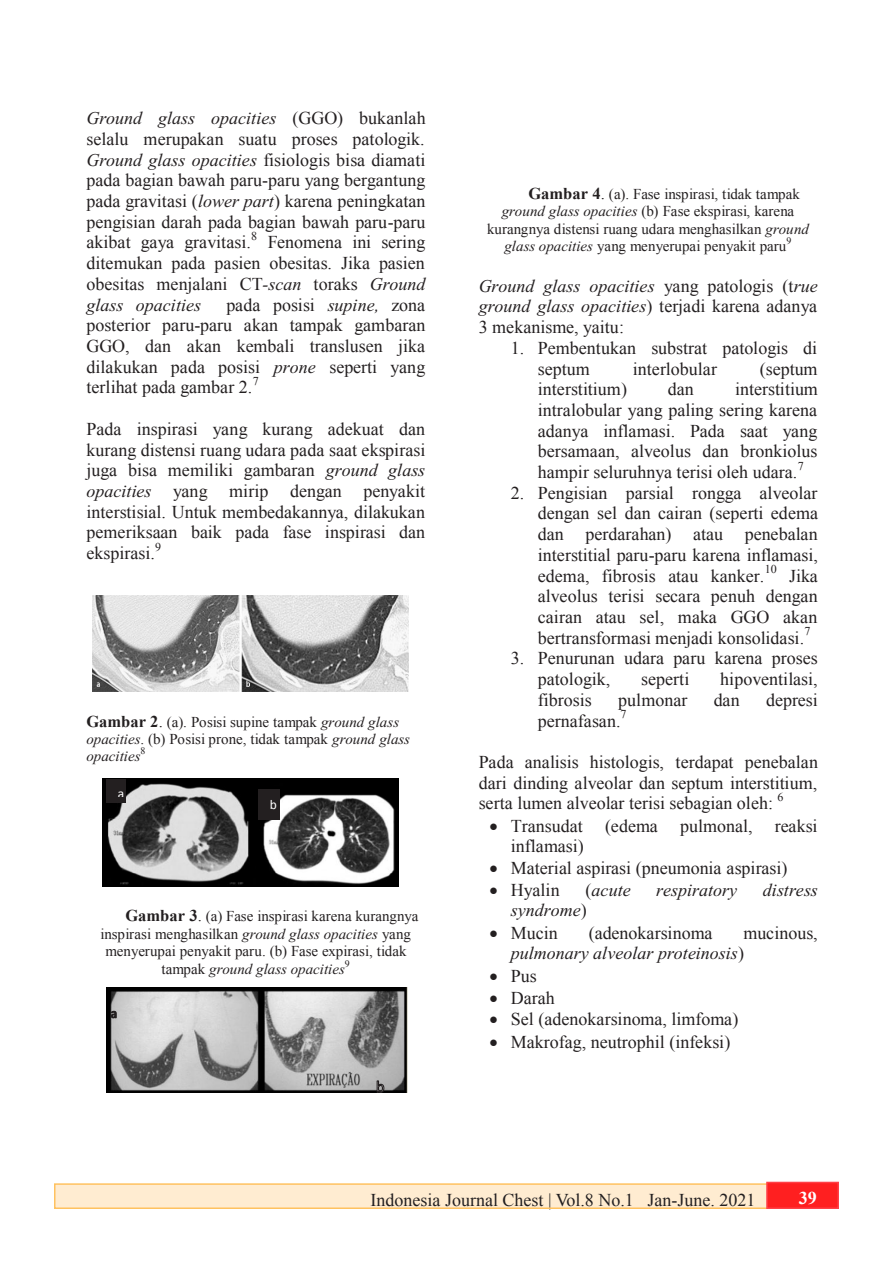
<style>
.page{position:relative;width:893px;height:1263px;background:#fff}
.page>*{position:absolute;margin:0;border:0;box-sizing:border-box;transform-origin:0 0}
.t1{font:18px/20.7px "Times New Roman";color:#231f20;text-align:justify}
.t2{font:italic 18px/20.7px "Times New Roman";color:#231f20}
.t3{font:700 18px "Times New Roman";color:#fff}
.t4{font:15px/17.2px "Times New Roman";color:#231f20}
.t5{font:italic 15px "Times New Roman";color:#231f20}
.t6{font:13.5px "Calibri";color:#fff}
.t7{font:12px "Times New Roman";color:#231f20}
.t8{font:9.9px "Times New Roman";color:#231f20}
.s1{font-style:italic}
.s2{font-weight:700;font-size:16.5px}
.s3{font-size:16.5px}
.s4{font-style:normal}
</style>
<div class="page">
<div style="left:55px;top:1184px;width:783px;height:24px;background:#ffecd1"></div>
<div style="left:54px;top:1183px;width:785px;height:26px;border:2px solid #ffc260"></div>
<div style="left:766px;top:1182px;width:73px;height:27px;background:#ff1f20;border:2px solid #ff4047"></div>
<img style="left:92px;top:596px;width:316px;height:95px">
<img style="left:102px;top:778px;width:296px;height:108px">
<div style="left:106px;top:779px;width:20px;height:24px;background:#231f20"></div>
<img style="left:126px;top:785px;width:3px;height:12px">
<div style="left:258px;top:790px;width:22px;height:30px;background:#231f20"></div>
<img style="left:107px;top:987px;width:301px;height:105px">
<img style="left:106px;top:1005px;width:16px;height:21px">
<svg style="left:110px;top:1010px;width:7px;height:9px"></svg>
<img style="left:365px;top:1076px;width:30px;height:17px">
<svg style="left:376px;top:1080px;width:9px;height:13px"></svg>
<p class="t1" style="left:86px;top:108px;width:341px"><span class="s1">Ground glass opacities</span> (GGO) bukanlah selalu merupakan suatu proses patologik.<br><span class="s1">Ground glass opacities</span> fisiologis bisa diamati pada bagian bawah paru-paru yang bergantung pada gravitasi (<span class="s1">lower part</span>) karena peningkatan pengisian darah pada bagian bawah paru-paru akibat gaya gravitasi.</p>
<p class="t7" style="left:251px;top:228px;width:7px">8</p>
<p class="t1" style="left:86px;top:232px;width:341px;text-indent:181px">Fenomena ini sering ditemukan pada pasien obesitas. Jika pasien obesitas menjalani CT<span class="s1">-scan</span> toraks <span class="s1">Ground glass opacities</span></p>
<p class="t1" style="left:86px;top:294px;width:341px;text-indent:140px">pada posisi <span class="s1">supine,</span> zona posterior paru-paru akan tampak gambaran GGO, dan akan kembali translusen jika dilakukan pada posisi <span class="s1">prone</span> seperti yang terlihat pada gambar 2.</p>
<p class="t7" style="left:253px;top:373px;width:7px">7</p>
<p class="t1" style="left:86px;top:418px;width:340px">Pada inspirasi yang kurang adekuat dan kurang distensi ruang udara pada saat ekspirasi juga bisa memiliki gambaran <span class="s1">ground glass opacities</span> yang mirip dengan penyakit interstisial. Untuk membedakannya, dilakukan pemeriksaan baik pada fase inspirasi dan ekspirasi.</p>
<p class="t7" style="left:155px;top:539px;width:7px">9</p>
<p class="t4" style="left:86px;top:713px;width:325px"><span class="s2">Gambar 2</span><span class="s3">.</span> (a). Posisi supine tampak <span class="s1">ground glass opacities</span>. (b) Posisi prone, tidak tampak <span class="s1">ground glass opacities</span></p>
<p class="t8" style="left:140px;top:744px;width:6px">8</p>
<p class="t6" style="left:118px;top:785px;width:8px">a</p>
<p class="t6" style="left:270px;top:796px;width:9px">b</p>
<p class="t4" style="left:125px;top:907px;width:295px"><span class="s2">Gambar 3</span><span class="s3">.</span> (a) Fase inspirasi karena kurangnya</p>
<p class="t4" style="left:101px;top:925px;width:312px">inspirasi menghasilkan <span class="s1">ground glass opacities</span> yang</p>
<p class="t4" style="left:105px;top:942px;width:303px">menyerupai penyakit paru. (b) Fase expirasi, tidak</p>
<p class="t5" style="left:161px;top:960px;width:185px"><span class="s4">tampak</span> ground glass opacities</p>
<p class="t8" style="left:345px;top:957px;width:6px">9</p>
<p class="t4" style="left:528px;top:185px;width:273px"><span class="s2">Gambar 4</span><span class="s3">.</span> (a). Fase inspirasi, tidak tampak</p>
<p class="t4" style="left:502px;top:202px;width:294px"><span class="s1">ground glass opacities</span> (b) Fase ekspirasi, karena</p>
<p class="t4" style="left:487px;top:220px;width:323px">kurangnya distensi ruang udara menghasilkan <span class="s1">ground</span></p>
<p class="t4" style="left:504px;top:237px;width:283px"><span class="s1">glass opacities</span> yang menyerupai penyakit paru</p>
<p class="t8" style="left:787px;top:234px;width:6px">9</p>
<p class="t1" style="left:479px;top:275px;width:340px"><span class="s1">Ground glass opacities</span> yang patologis (t<span class="s1">rue ground glass opacities</span>) terjadi karena adanya 3 mekanisme, yaitu:</p>
<p class="t1" style="left:538px;top:337px;width:281px;text-indent:-27px">1. Pembentukan substrat patologis di septum</p>
<p class="t1" style="left:633px;top:358px;width:86px">interlobular</p>
<p class="t1" style="left:760px;top:358px;width:59px">(septum</p>
<p class="t1" style="left:538px;top:379px;width:282px;text-indent:197px">interstitium intralobular yang paling sering karena adanya inflamasi. Pada saat yang bersamaan, alveolus dan bronkiolus hampir seluruhnya terisi oleh udara.</p>
<p class="t1" style="left:538px;top:379px;width:91px">interstitium)</p>
<p class="t1" style="left:668px;top:379px;width:28px">dan</p>
<p class="t7" style="left:798px;top:458px;width:7px">7</p>
<p class="t1" style="left:538px;top:482px;width:282px;text-indent:-27px">2. Pengisian parsial rongga alveolar dengan sel dan cairan (seperti edema dan perdarahan) atau penebalan interstitial paru-paru karena inflamasi, edema, fibrosis atau kanker.</p>
<p class="t7" style="left:765px;top:561px;width:13px">10</p>
<p class="t1" style="left:538px;top:565px;width:282px;text-indent:251px">Jika alveolus terisi secara penuh dengan cairan atau sel, maka GGO akan bertransformasi menjadi konsolidasi.</p>
<p class="t7" style="left:805px;top:623px;width:7px">7</p>
<p class="t1" style="left:538px;top:648px;width:282px;text-indent:-27px">3. Penurunan udara paru karena proses patologik,</p>
<p class="t1" style="left:641px;top:668px;width:50px">seperti</p>
<p class="t1" style="left:720px;top:668px;width:99px">hipoventilasi,</p>
<p class="t1" style="left:538px;top:689px;width:56px">fibrosis</p>
<p class="t1" style="left:618px;top:689px;width:71px">pulmonar</p>
<p class="t1" style="left:714px;top:689px;width:27px">dan</p>
<p class="t1" style="left:766px;top:689px;width:53px">depresi</p>
<p class="t1" style="left:538px;top:710px;width:84px">pernafasan.</p>
<p class="t7" style="left:621px;top:706px;width:7px">7</p>
<p class="t1" style="left:479px;top:751px;width:341px">Pada analisis histologis, terdapat penebalan dari dinding alveolar dan septum interstitium, serta lumen alveolar terisi sebagian oleh:</p>
<p class="t7" style="left:778px;top:789px;width:7px">6</p>
<p class="t1" style="left:511px;top:815px;width:308px;text-indent:-21px">• Transudat (edema pulmonal, reaksi inflamasi)</p>
<p class="t1" style="left:489px;top:857px;width:299px">• Material aspirasi (pneumonia aspirasi)</p>
<p class="t1" style="left:489px;top:879px;width:72px">• Hyalin</p>
<p class="t2" style="left:585px;top:880px;width:47px"><span class="s4">(</span>acute</p>
<p class="t2" style="left:656px;top:880px;width:82px">respiratory</p>
<p class="t2" style="left:763px;top:880px;width:56px">distress</p>
<p class="t2" style="left:511px;top:900px;width:77px">syndrome<span class="s4">)</span></p>
<p class="t1" style="left:489px;top:922px;width:70px">• Mucin</p>
<p class="t1" style="left:589px;top:922px;width:125px">(adenokarsinoma</p>
<p class="t2" style="left:511px;top:923px;width:308px;text-indent:233px"><span class="s4">mucinous, </span>pulmonary alveolar proteinosis<span class="s4">)</span></p>
<p class="t1" style="left:490px;top:965px;width:49px">• Pus</p>
<p class="t1" style="left:490px;top:987px;width:67px">• Darah</p>
<p class="t1" style="left:490px;top:1009px;width:250px">• Sel (adenokarsinoma, limfoma)</p>
<p class="t1" style="left:490px;top:1031px;width:242px">• Makrofag, neutrophil (infeksi)</p>
<p class="t1" style="left:370px;top:1190px;width:386px">Indonesia Journal Chest | Vol.8 No.1 Jan-June. 2021</p>
<p class="t3" style="left:799px;top:1185px;width:19px">39</p>
<p class="t3" style="left:789px;top:1187px;width:19px">39</p>
</div>
